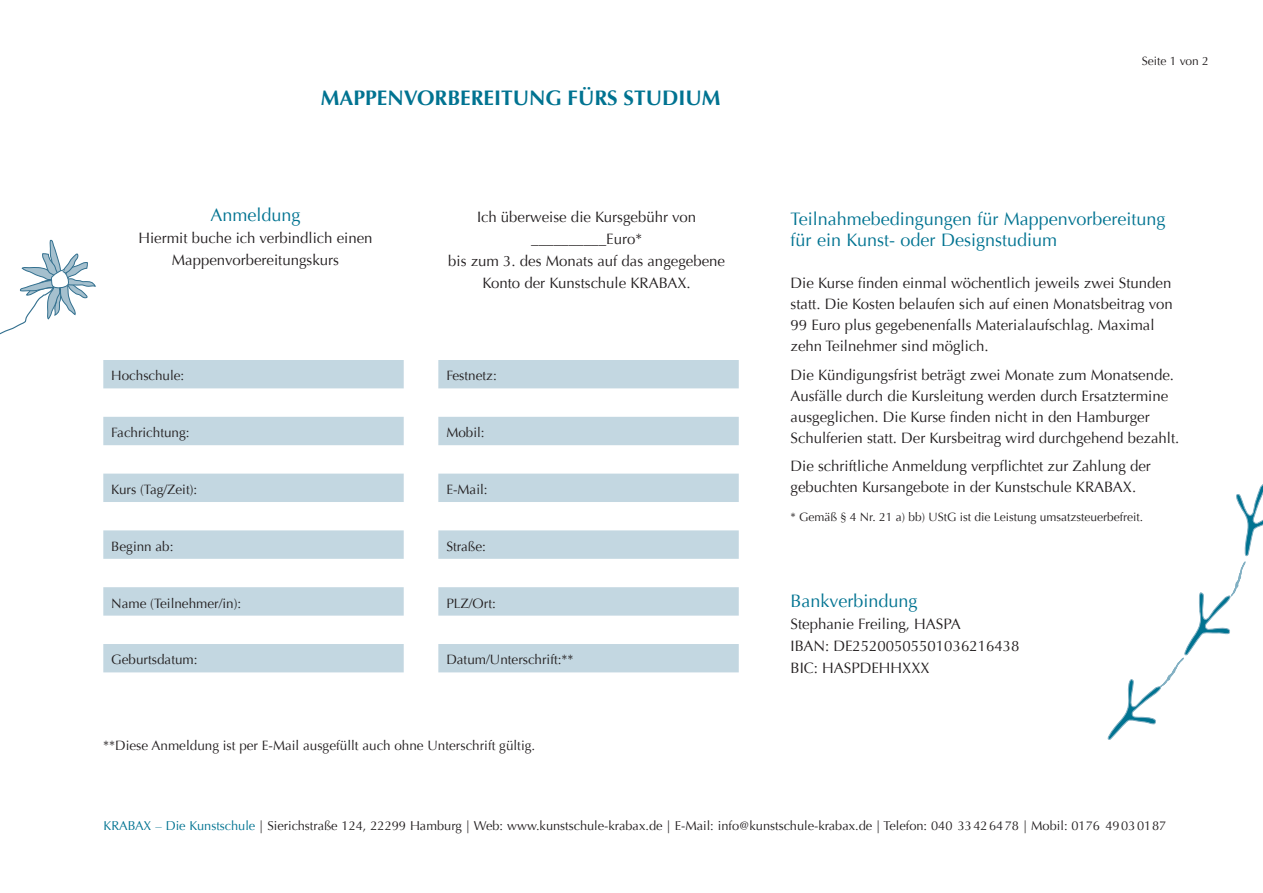
<style>
.page{position:relative;width:1263px;height:893px;background:#fff}
.page>*{position:absolute;margin:0;border:0;box-sizing:border-box;transform-origin:0 0}
.t1{font:700 21px "Optima";color:#007391}
.t2{font:18px/21px "Optima";color:#007391}
.t3{font:15px/21px "Optima";color:#231f20}
.t4{font:13.5px "Optima";color:#231f20}
.t5{font:12.9px "Optima";color:#231f20}
.t6{font:12px "Optima";color:#231f20}
.s1{color:#007391}
</style>
<div class="page">
<svg style="left:103px;top:360px;width:301px;height:312px;fill:#c3d7e1"></svg>
<svg style="left:438px;top:360px;width:301px;height:312px;fill:#c3d7e1"></svg>
<svg style="left:0;top:240px;width:96px;height:95px"></svg>
<svg style="left:1107px;top:484px;width:156px;height:256px"></svg>
<h1 class="t1" style="left:321px;top:86px;width:399px">MAPPENVORBEREITUNG FÜRS STUDIUM</h1>
<p class="t2" style="left:210px;top:205px;width:92px">Anmeldung</p>
<p class="t3" style="left:138px;top:227px;width:236px;line-height:22px;text-align:center">Hiermit buche ich verbindlich einen<br>Mappenvorbereitungskurs</p>
<p class="t3" style="left:448px;top:206px;width:278px;line-height:22px;text-align:center">Ich überweise die Kursgebühr von __________Euro*<br>bis zum 3. des Monats auf das angegebene<br>Konto der Kunstschule KRABAX.</p>
<p class="t4" style="left:111px;top:368px;width:75px">Hochschule:</p>
<p class="t4" style="left:446px;top:368px;width:52px">Festnetz:</p>
<p class="t4" style="left:111px;top:425px;width:80px">Fachrichtung:</p>
<p class="t4" style="left:446px;top:425px;width:40px">Mobil:</p>
<p class="t4" style="left:111px;top:482px;width:88px">Kurs (Tag/Zeit):</p>
<p class="t4" style="left:446px;top:482px;width:43px">E-Mail:</p>
<p class="t4" style="left:111px;top:538px;width:64px">Beginn ab:</p>
<p class="t4" style="left:446px;top:538px;width:41px">Straße:</p>
<p class="t4" style="left:111px;top:595px;width:131px">Name (Teilnehmer/in):</p>
<p class="t4" style="left:446px;top:595px;width:51px">PLZ/Ort:</p>
<p class="t4" style="left:111px;top:652px;width:88px">Geburtsdatum:</p>
<p class="t4" style="left:446px;top:652px;width:129px">Datum/Unterschrift:**</p>
<p class="t4" style="left:103px;top:737px;width:433px">**Diese Anmeldung ist per E-Mail ausgefüllt auch ohne Unterschrift gültig.</p>
<p class="t6" style="left:1142px;top:54px;width:69px">Seite 1 von 2</p>
<p class="t2" style="left:790px;top:209px;width:376px">Teilnahmebedingungen für Mappenvorbereitung für ein Kunst- oder Designstudium</p>
<p class="t3" style="left:790px;top:273px;width:384px">Die Kurse finden einmal wöchentlich jeweils zwei Stunden statt. Die Kosten belaufen sich auf einen Monatsbeitrag von 99 Euro plus gegebenenfalls Materialaufschlag. Maximal zehn Teilnehmer sind möglich.</p>
<p class="t3" style="left:790px;top:364px;width:390px">Die Kündigungsfrist beträgt zwei Monate zum Monatsende.<br>Ausfälle durch die Kursleitung werden durch Ersatztermine ausgeglichen. Die Kurse finden nicht in den Hamburger Schulferien statt. Der Kursbeitrag wird durchgehend bezahlt.</p>
<p class="t3" style="left:790px;top:456px;width:362px">Die schriftliche Anmeldung verpflichtet zur Zahlung der gebuchten Kursangebote in der Kunstschule KRABAX.</p>
<p class="t6" style="left:790px;top:510px;width:354px">* Gemäß § 4 Nr. 21 a) bb) UStG ist die Leistung umsatzsteuerbefreit.</p>
<p class="t2" style="left:790px;top:590px;width:128px">Bankverbindung</p>
<p class="t3" style="left:790px;top:613px;width:230px;line-height:22px">Stephanie Freiling, HASPA<br>IBAN: DE25200505501036216438<br>BIC: HASPDEHHXXX</p>
<p class="t5" style="left:104px;top:818px;width:1064px"><span class="s1">KRABAX – Die Kunstschule</span> | Sierichstraße 124, 22299 Hamburg | Web: www.kunstschule-krabax.de | E-Mail: info@kunstschule-krabax.de | Telefon: 040 33426478 | Mobil: 0176 49030187</p>
</div>
